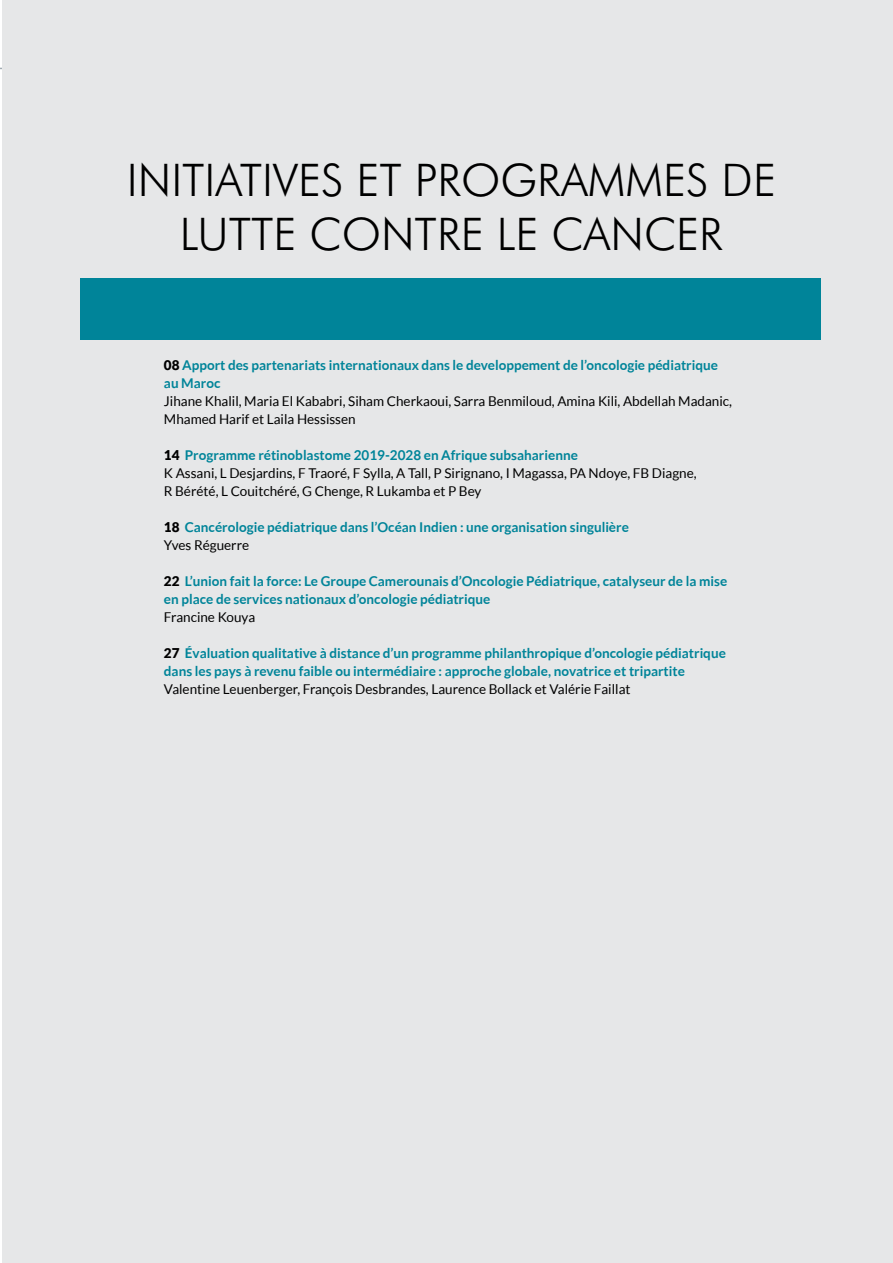
<style>
.page{position:relative;width:893px;height:1263px;background:#fff}
.page>*{position:absolute;margin:0;border:0;box-sizing:border-box;transform-origin:0 0}
.t1{font:300 45px/54px "Futura BT";color:#000;text-align:center}
.t2{font:700 13.5px/18px "Lato";color:#008499}
.t3{font:13.5px/18px "Lato";color:#000}
.s1{font-weight:900;color:#000}
.s2{font-weight:900}
.s3{font-weight:700;color:#008499}
.s4{font-weight:400;color:#000}
</style>
<div class="page">
<hr style="left:0;top:68px;width:816px;height:1px;background:#a1abb2">
<div style="left:2px;top:0;width:891px;height:1263px;background:#e6e7e8"></div>
<div style="left:80px;top:278px;width:741px;height:62px;background:#008499"></div>
<h1 class="t1" style="left:127px;top:153px;width:651px">INITIATIVES ET PROGRAMMES DE<br>LUTTE CONTRE LE CANCER</h1>
<h1 class="t1" style="left:174px;top:153px;width:567px">HEADING TEST XXXX<br>XXXX XXXX HEADING IN HERE</h1>
<p class="t2" style="left:164px;top:356px;width:556px"><span class="s1">08</span> Apport des partenariats internationaux dans le developpement de l’oncologie pédiatrique au Maroc</p>
<p class="t3" style="left:164px;top:392px;width:570px">Jihane Khalil, Maria El Kababri, Siham Cherkaoui, Sarra Benmiloud, Amina Kili, Abdellah Madanic,<br>Mhamed Harif et Laila Hessissen</p>
<p class="t3" style="left:164px;top:446px;width:534px"><span class="s2">14</span> <span class="s3">Programme rétinoblastome 2019-2028 en Afrique subsaharienne<br></span>K Assani, L Desjardins, F Traoré, F Sylla, A Tall, P Sirignano, I Magassa, PA Ndoye, FB Diagne,<br>R Bérété, L Couitchéré, G Chenge, R Lukamba et P Bey</p>
<p class="t2" style="left:164px;top:518px;width:466px"><span class="s1">18</span> Cancérologie pédiatrique dans l’Océan Indien : une organisation singulière<br><span class="s4">Yves Réguerre</span></p>
<p class="t2" style="left:164px;top:572px;width:565px"><span class="s1">22</span> L’union fait la force: Le Groupe Camerounais d’Oncologie Pédiatrique, catalyseur de la mise en place de services nationaux d’oncologie pédiatrique</p>
<p class="t3" style="left:164px;top:608px;width:93px">Francine Kouya</p>
<p class="t2" style="left:164px;top:644px;width:563px"><span class="s1">27</span> Évaluation qualitative à distance d’un programme philanthropique d’oncologie pédiatrique dans les pays à revenu faible ou intermédiaire : approche globale, novatrice et tripartite</p>
<p class="t3" style="left:164px;top:680px;width:468px">Valentine Leuenberger, François Desbrandes, Laurence Bollack et Valérie Faillat</p>
</div>
